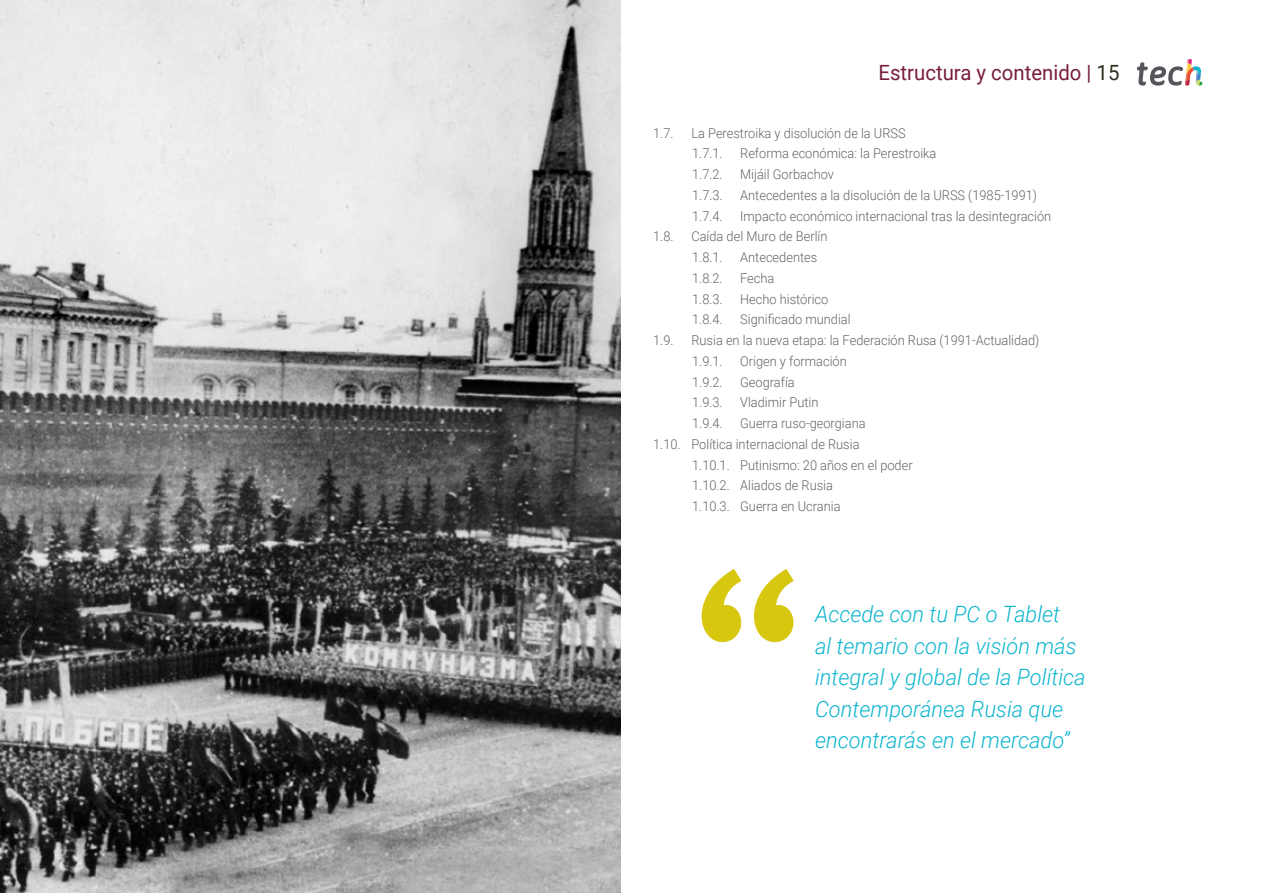
<style>
.page{position:relative;width:1263px;height:893px;background:#fff}
.page>*{position:absolute;margin:0;border:0;box-sizing:border-box;transform-origin:0 0}
.t1{font:italic 300 22.5px/31.5px "Roboto";color:#0fb6cf}
.t2{font:21px "Roboto";color:#791e3c}
.t3{font:300 13.5px/20.7px "Roboto";color:#61646a;scale:.95 1}
.s1{color:#312e20}
</style>
<div class="page">
<svg style="left:1137px;top:59px;width:65px;height:27px"></svg>
<img style="left:0;top:0;width:621px;height:893px">
<svg style="left:702px;top:569px;width:92px;height:73px"></svg>
<h2 class="t2" style="left:878px;top:57px;width:242px">Estructura y contenido | <span class="s1">15</span></h2>
<p class="t3" style="left:653px;top:122px;width:23px">1.7.</p>
<p class="t3" style="left:691px;top:122px;width:227px">La Perestroika y disolución de la URSS<br>1.7.1.</p>
<p class="t3" style="left:740px;top:143px;width:208px">Reforma económica: la Perestroika</p>
<p class="t3" style="left:692px;top:164px;width:34px">1.7.2.</p>
<p class="t3" style="left:740px;top:164px;width:100px">Mijáil Gorbachov</p>
<p class="t3" style="left:692px;top:184px;width:34px">1.7.3.</p>
<p class="t3" style="left:740px;top:184px;width:314px">Antecedentes a la disolución de la URSS (1985-1991)</p>
<p class="t3" style="left:692px;top:205px;width:34px">1.7.4.</p>
<p class="t3" style="left:740px;top:205px;width:329px">Impacto económico internacional tras la desintegración</p>
<p class="t3" style="left:653px;top:226px;width:23px">1.8.</p>
<p class="t3" style="left:691px;top:226px;width:145px">Caída del Muro de Berlín<br>1.8.1.</p>
<p class="t3" style="left:740px;top:247px;width:83px">Antecedentes</p>
<p class="t3" style="left:692px;top:267px;width:34px">1.8.2.</p>
<p class="t3" style="left:740px;top:267px;width:38px">Fecha</p>
<p class="t3" style="left:692px;top:288px;width:34px">1.8.3.</p>
<p class="t3" style="left:740px;top:288px;width:94px">Hecho histórico</p>
<p class="t3" style="left:692px;top:309px;width:34px">1.8.4.</p>
<p class="t3" style="left:740px;top:309px;width:118px">Significado mundial</p>
<p class="t3" style="left:653px;top:330px;width:23px">1.9.</p>
<p class="t3" style="left:691px;top:330px;width:368px">Rusia en la nueva etapa: la Federación Rusa (1991-Actualidad)<br>1.9.1.</p>
<p class="t3" style="left:740px;top:350px;width:114px">Origen y formación</p>
<p class="t3" style="left:692px;top:371px;width:34px">1.9.2.</p>
<p class="t3" style="left:740px;top:371px;width:59px">Geografía</p>
<p class="t3" style="left:692px;top:392px;width:34px">1.9.3.</p>
<p class="t3" style="left:740px;top:392px;width:84px">Vladimir Putin</p>
<p class="t3" style="left:692px;top:413px;width:34px">1.9.4.</p>
<p class="t3" style="left:740px;top:413px;width:134px">Guerra ruso-georgiana</p>
<p class="t3" style="left:653px;top:433px;width:219px">1.10. Política internacional de Rusia</p>
<p class="t3" style="left:692px;top:454px;width:234px">1.10.1. Putinismo: 20 años en el poder</p>
<p class="t3" style="left:692px;top:475px;width:150px">1.10.2. Aliados de Rusia</p>
<p class="t3" style="left:692px;top:496px;width:158px">1.10.3. Guerra en Ucrania</p>
<h1 class="t1" style="left:815px;top:598px;width:272px">Accede con tu PC o Tablet<br>al temario con la visión más integral y global de la Política<br>Contemporánea Rusia que encontrarás en el mercado”</h1>
</div>
